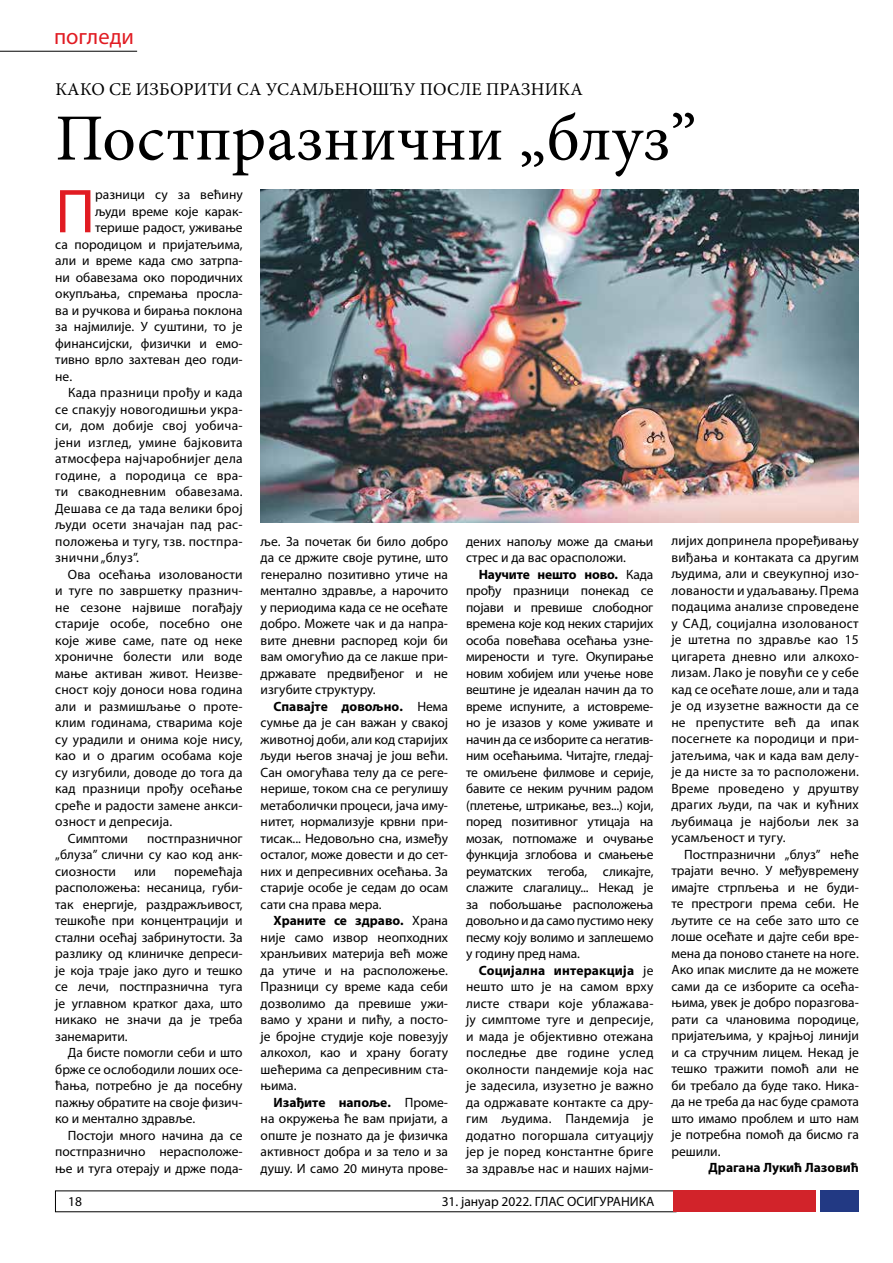
<style>
.page{position:relative;width:893px;height:1263px;background:#fff}
.page>*{position:absolute;margin:0;border:0;box-sizing:border-box;transform-origin:0 0}
.t1{font:66px "Minion Pro";color:#000}
.t2{font:62.4px "Myriad Pro";color:#e11b22}
.t3{font:22.5px "Myriad Pro";color:#e11b22}
.t4{font:18px "Minion Pro";letter-spacing:.01em;color:#000}
.t5{font:13.5px/16.5px "Myriad Pro";color:#000;text-align:justify}
.t6{font:13.5px "Myriad Pro";letter-spacing:.02em;color:#000}
.t7{font:700 13.5px "Myriad Pro";color:#000}
.s1{font-weight:700}
</style>
<div class="page">
<div style="left:821px;top:1191px;width:38px;height:21px;background:#223983"></div>
<div style="left:673px;top:1191px;width:143px;height:21px;background:#d2232a"></div>
<hr style="left:0;top:51px;width:137px;height:1px;background:#000">
<img style="left:261px;top:189px;width:598px;height:334px">
<h3 class="t3" style="left:54px;top:23px;width:82px">погледи</h3>
<h3 class="t4" style="left:55px;top:77px;width:26px">Како</h3>
<h3 class="t4" style="left:109px;top:77px;width:60px">се избо-р</h3>
<h3 class="t4" style="left:194px;top:77px;width:390px">ити са УСАМЉЕНОШЋУ ПОСЛЕ ПРА-ЗНИ-КА</h3>
<h1 class="t1" style="left:55px;top:94px;width:643px">Постпразнични „блуз”</h1>
<h2 class="t2" style="left:55px;top:173px;width:32px">П</h2>
<p class="t5" style="left:95px;top:186px;width:149px">разници су за већину</p>
<p class="t5" style="left:95px;top:203px;width:148px">људи време које карак-</p>
<p class="t5" style="left:95px;top:219px;width:149px">терише радост, уживање</p>
<p class="t5" style="left:55px;top:236px;width:189px">са породицом и пријатељима,</p>
<p class="t5" style="left:55px;top:252px;width:188px">али и време када смо затрпа-</p>
<p class="t5" style="left:55px;top:269px;width:189px">ни обавезама око породичних</p>
<p class="t5" style="left:55px;top:285px;width:188px">окупљања, спремања просла-</p>
<p class="t5" style="left:55px;top:302px;width:189px">ва и ручкова и бирања поклона</p>
<p class="t5" style="left:55px;top:318px;width:189px">за најмилије. У суштини, то је</p>
<p class="t5" style="left:55px;top:335px;width:188px">финансијски, физички и емо-</p>
<p class="t5" style="left:55px;top:351px;width:188px">тивно врло захтеван део годи-</p>
<p class="t5" style="left:55px;top:368px;width:18px">не.</p>
<p class="t6" style="left:68px;top:384px;width:176px">Када празници прођу и када</p>
<p class="t6" style="left:55px;top:401px;width:188px">се спакују новогодишњи укра-</p>
<p class="t6" style="left:55px;top:417px;width:188px">си, дом добије свој уобича-</p>
<p class="t6" style="left:55px;top:434px;width:189px">јени изглед, умине бајковита</p>
<p class="t6" style="left:55px;top:450px;width:189px">атмосфера најчаробнијег дела</p>
<p class="t6" style="left:55px;top:467px;width:188px">године, а породица се вра-</p>
<p class="t6" style="left:55px;top:483px;width:189px">ти свакодневним обавезама.</p>
<p class="t6" style="left:55px;top:500px;width:189px">Дешава се да тада велики број</p>
<p class="t6" style="left:55px;top:516px;width:188px">људи осети значајан пад рас-</p>
<p class="t6" style="left:55px;top:533px;width:188px">положења и тугу, тзв. постпра-</p>
<p class="t6" style="left:55px;top:549px;width:85px">знични „блуз”.</p>
<p class="t5" style="left:68px;top:566px;width:176px">Ова осећања изолованости</p>
<p class="t5" style="left:55px;top:582px;width:188px">и туге по завршетку празнич-</p>
<p class="t5" style="left:55px;top:599px;width:189px">не сезоне највише погађају</p>
<p class="t5" style="left:55px;top:615px;width:189px">старије особе, посебно оне</p>
<p class="t5" style="left:55px;top:632px;width:189px">које живе саме, пате од неке</p>
<p class="t5" style="left:55px;top:648px;width:189px">хроничне болести или воде</p>
<p class="t5" style="left:55px;top:665px;width:188px">мање активан живот. Неизве-</p>
<p class="t5" style="left:55px;top:681px;width:189px">сност коју доноси нова година</p>
<p class="t5" style="left:55px;top:698px;width:188px">али и размишљање о проте-</p>
<p class="t5" style="left:55px;top:714px;width:189px">клим годинама, стварима које</p>
<p class="t5" style="left:55px;top:731px;width:189px">су урадили и онима које нису,</p>
<p class="t5" style="left:55px;top:747px;width:189px">као и о драгим особама које</p>
<p class="t5" style="left:55px;top:764px;width:189px">су изгубили, доводе до тога да</p>
<p class="t5" style="left:55px;top:780px;width:189px">кад празници прођу осећање</p>
<p class="t5" style="left:55px;top:797px;width:188px">среће и радости замене анкси-</p>
<p class="t5" style="left:55px;top:813px;width:119px">озност и депресија.</p>
<p class="t5" style="left:68px;top:830px;width:61px">Симптоми</p>
<p class="t5" style="left:55px;top:830px;width:189px;text-indent:92px">постпразничног „блуза” слични су као код анк&shy;сиозности</p>
<p class="t5" style="left:55px;top:863px;width:189px;text-indent:119px">поремећаја расположења: несаница, губи&shy;так енергије, раздражљивост, тешкоће при концентрацији и стални осећај забринутости. За разлику од клиничке депреси&shy;је која траје јако дуго и тешко се лечи, постпразнична туга је углавном кратког даха, што никако не значи да је треба занемарити.</p>
<p class="t5" style="left:55px;top:1044px;width:189px;text-indent:13px">Да бисте помогли себи и што брже се ослободили лоших осе&shy;ћања, потребно је да посебну пажњу обратите на своје физич&shy;ко и ментално здравље.</p>
<p class="t5" style="left:55px;top:1127px;width:189px;text-indent:13px">Постоји много начина да се постпразнично нерасположе&shy;ње и туга отерају и држе пода-</p>
<p class="t5" style="left:134px;top:863px;width:23px">или</p>
<p class="t5" style="left:261px;top:533px;width:189px">ље. За почетак би било добро да се држите своје рутине, што генерално позитивно утиче на ментално здравље, а нарочито у периодима када се не осећате добро. Можете чак и да напра&shy;вите дневни распоред који би вам омогућио да се лакше при&shy;државате предвиђеног и не изгубите структуру.</p>
<p class="t5" style="left:261px;top:698px;width:189px;text-indent:13px"><span class="s1">Спавајте довољно.</span> Нема сумње да је сан важан у свакој животној доби, али код старијих људи његов значај је још већи.<br>Сан омогућава телу да се реге&shy;нерише, током сна се регулишу метаболички процеси, јача иму&shy;нитет, нормализује крвни при&shy;тисак... Недовољно сна, између осталог, може довести и до сет&shy;них и депресивних осећања. За старије особе је седам до осам сати сна права мера.</p>
<p class="t5" style="left:261px;top:912px;width:189px;text-indent:13px"><span class="s1">Храните се здраво.</span> Храна није само извор неопходних хранљивих материја већ може да утиче и на расположење.<br>Празници су време када себи дозволимо да превише ужи&shy;вамо у храни и пићу, а посто&shy;је бројне студије које повезују алкохол, као и храну богату шећерима са депресивним ста&shy;њима.</p>
<p class="t5" style="left:261px;top:1094px;width:189px;text-indent:13px"><span class="s1">Изађите напоље.</span> Проме&shy;на окружења ће вам пријати, а опште је познато да је физичка активност добра и за тело и за душу. И само 20 минута прове-</p>
<p class="t5" style="left:466px;top:533px;width:189px">дених напољу може да смањи стрес и да вас орасположи.</p>
<p class="t5" style="left:466px;top:566px;width:189px;text-indent:13px"><span class="s1">Научите нешто ново.</span> Када прођу празници понекад се појави и превише слободног времена које код неких старијих особа повећава осећања узне&shy;мирености и туге. Окупирање новим хобијем или учење нове вештине је идеалан начин да то време испуните, а истовреме&shy;но је изазов у коме уживате и начин да се изборите са негатив&shy;ним осећањима. Читајте, гледај&shy;те омиљене филмове и серије, бавите се неким ручним радом (плетење, штрикање, вез...) који, поред позитивног утицаја на мозак, потпомаже и очување функција зглобова и смањење реуматских тегоба, сликајте, слажите слагалицу... Некад је за побољшање расположења довољно и да само пустимо неку песму коју волимо и заплешемо у годину пред нама.</p>
<p class="t5" style="left:466px;top:961px;width:189px;text-indent:13px"><span class="s1">Социјална интеракција</span> је нешто што је на самом врху листе ствари које ублажава&shy;ју симптоме туге и депресије, и мада је објективно отежана последње две године услед околности пандемије која нас је задесила, изузетно је важно да одржавате контакте са дру&shy;гим људима. Пандемија је додатно погоршала ситуацију јер је поред константне бриге за здравље нас и наших најми-</p>
<p class="t5" style="left:68px;top:1193px;width:15px">18</p>
<p class="t5" style="left:442px;top:1193px;width:214px">31. јануар 2022. ГЛАС ОСИГУРАНИКА</p>
<p class="t5" style="left:671px;top:532px;width:189px">лијих допринела проређивању виђања и контаката са другим људима, али и свеукупној изо&shy;лованости и удаљавању. Према подацима анализе спроведене у САД, социјална изолованост је штетна по здравље као 15 цигарета дневно или алкохо&shy;лизам. Лако је повући се у себе кад се осећате лоше, али и тада је од изузетне важности да се не препустите већ да ипак посегнете ка породици и при&shy;јатељима, чак и када вам делу&shy;је да нисте за то расположени.<br>Време проведено у друштву драгих људи, па чак и кућних љубимаца је најбољи лек за усамљеност и тугу.</p>
<p class="t5" style="left:671px;top:846px;width:189px;text-indent:13px">Постпразнични „блуз” неће трајати вечно. У међувремену имајте стрпљења и не буди&shy;те престроги према себи. Не љутите се на себе зато што се лоше осећате и дајте себи вре&shy;мена да поново станете на ноге.<br>Ако ипак мислите да не можете сами да се изборите са осећа&shy;њима, увек је добро поразгова&shy;рати са члановима породице, пријатељима, у крајњој линији и са стручним лицем. Некад је тешко тражити помоћ али не би требало да буде тако. Ника&shy;да не треба да нас буде срамота што имамо проблем и што нам је потребна помоћ да бисмо га решили.</p>
<p class="t7" style="left:709px;top:1159px;width:152px">Драгана Лукић Лазовић</p>
</div>
